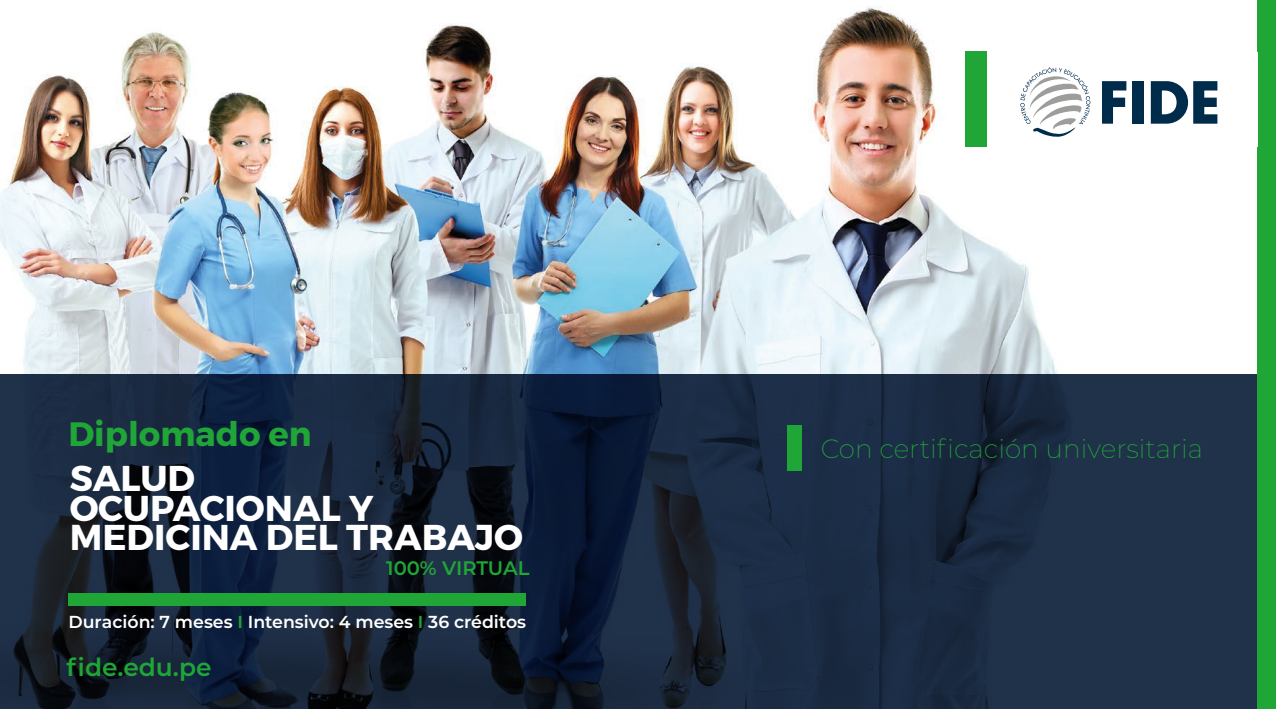
<style>
.page{position:relative;width:1276px;height:709px;background:#fff}
.page>*{position:absolute;margin:0;border:0;box-sizing:border-box;transform-origin:0 0}
.t1{font:700 35.9px/29.6px "Montserrat";color:#fff}
.t2{font:700 33.8px "Montserrat";color:#1fa637}
.t3{font:200 26.4px "Montserrat";color:#1fa637}
.t4{font:600 24.9px "Montserrat";color:#1fa637}
.t5{font:600 19.5px "Montserrat";letter-spacing:-.005em;color:#1fa637}
.t6{font:600 17.3px "Montserrat";color:#fff}
.s1{color:#1fa637}
</style>
<div class="page">
<img style="left:0;top:6px;width:1058px;height:368px">
<svg style="left:0;top:374px;width:1257px;height:335px;fill:#1b2b43"></svg>
<div style="left:787px;top:425px;width:15px;height:46px;background:#1fa637"></div>
<div style="left:1257px;top:0;width:19px;height:709px;background:#1fa637"></div>
<div style="left:68px;top:593px;width:458px;height:13px;background:#1fa637"></div>
<div style="left:965px;top:52px;width:292px;height:94px;background:#fff"></div>
<div style="left:965px;top:51px;width:21px;height:96px;background:#1fa637"></div>
<svg style="left:1020px;top:67px;width:70px;height:70px"></svg>
<svg style="left:1102px;top:81px;width:24px;height:43px"></svg>
<div style="left:1132px;top:81px;width:11px;height:43px;background:#002c4c"></div>
<svg style="left:1150px;top:81px;width:67px;height:43px"></svg>
<h2 class="t2" style="left:68px;top:413px;width:245px">Diplomado en</h2>
<h1 class="t1" style="left:70px;top:464px;width:455px">SALUD<br>OCUPACIONAL Y<br>MEDICINA DEL TRABAJO</h1>
<p class="t5" style="left:386px;top:554px;width:145px">100% VIRTUAL</p>
<p class="t6" style="left:68px;top:609px;width:459px">Duración: 7 meses <span class="s1">I</span> Intensivo: 4 meses <span class="s1">I</span> 36 créditos</p>
<h3 class="t4" style="left:67px;top:650px;width:146px">fide.edu.pe</h3>
<h3 class="t3" style="left:821px;top:431px;width:384px">Con certificación universitaria</h3>
</div>
